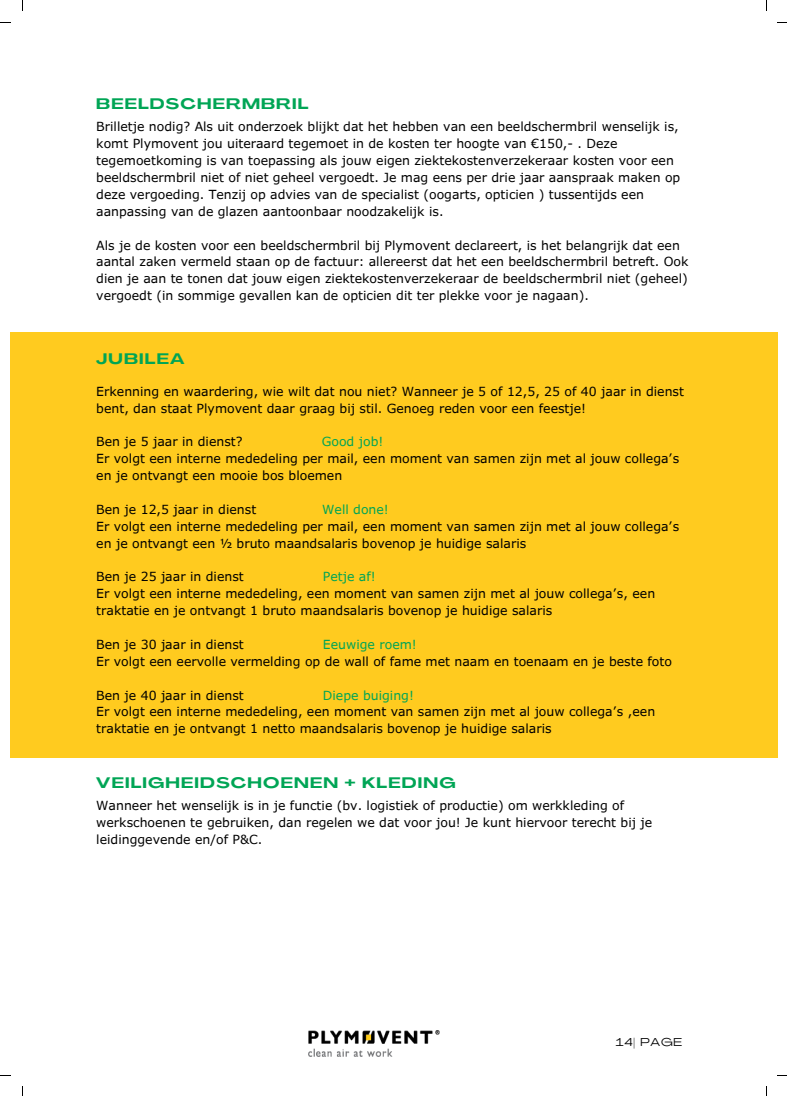
<style>
.page{position:relative;width:787px;height:1096px;background:#fff}
.page>*{position:absolute;margin:0;border:0;box-sizing:border-box;transform-origin:0 0}
.t1{font:700 15px "Agrandir Grand";letter-spacing:.08em;color:#00a555}
.t2{font:12.5px/16.9px "Verdana Pro";color:#000}
.t3{font:12.5px "Verdana Pro";color:#00a555}
.t4{font:11.25px "Agrandir Grand";letter-spacing:.08em;color:#000}
</style>
<div class="page">
<div style="left:10px;top:332px;width:767px;height:426px;background:#ffcb1f"></div>
<img style="left:309px;top:1030px;width:130px;height:26px">
<p class="t1" style="left:96px;top:97px;width:214px">BEELDSCHERMBRIL</p>
<h1 class="t2" style="left:96px;top:118px;width:586px">Brilletje nodig? Als uit onderzoek blijkt dat het hebben van een beeldschermbril wenselijk is, komt Plymovent jou uiteraard tegemoet in de kosten ter hoogte van €150,- . Deze tegemoetkoming is van toepassing als jouw eigen ziektekostenverzekeraar kosten voor een beeldschermbril niet of niet geheel vergoedt. Je mag eens per drie jaar aanspraak maken op deze vergoeding. Tenzij op advies van de specialist (oogarts, opticien ) tussentijds een aanpassing van de glazen aantoonbaar noodzakelijk is.</h1>
<p class="t2" style="left:96px;top:236px;width:594px">Als je de kosten voor een beeldschermbril bij Plymovent declareert, is het belangrijk dat een aantal zaken vermeld staan op de factuur: allereerst dat het een beeldschermbril betreft. Ook dien je aan te tonen dat jouw eigen ziektekostenverzekeraar de beeldschermbril niet (geheel) vergoedt (in sommige gevallen kan de opticien dit ter plekke voor je nagaan).</p>
<h1 class="t1" style="left:96px;top:352px;width:90px">JUBILEA</h1>
<p class="t2" style="left:96px;top:382px;width:589px">Erkenning en waardering, wie wilt dat nou niet? Wanneer je 5 of 12,5, 25 of 40 jaar in dienst bent, dan staat Plymovent daar graag bij stil. Genoeg reden voor een feestje!</p>
<p class="t2" style="left:96px;top:433px;width:148px">Ben je 5 jaar in dienst?</p>
<p class="t3" style="left:322px;top:433px;width:63px">Good job!</p>
<p class="t2" style="left:96px;top:449px;width:585px">Er volgt een interne mededeling per mail, een moment van samen zijn met al jouw collega’s en je ontvangt een mooie bos bloemen</p>
<p class="t2" style="left:96px;top:500px;width:161px">Ben je 12,5 jaar in dienst</p>
<p class="t3" style="left:322px;top:501px;width:68px">Well done!</p>
<p class="t2" style="left:96px;top:517px;width:584px">Er volgt een interne mededeling per mail, een moment van samen zijn met al jouw collega’s en je ontvangt een ½ bruto maandsalaris bovenop je huidige salaris</p>
<p class="t2" style="left:96px;top:568px;width:149px">Ben je 25 jaar in dienst</p>
<p class="t3" style="left:323px;top:568px;width:54px">Petje af!</p>
<p class="t2" style="left:96px;top:584px;width:560px">Er volgt een interne mededeling, een moment van samen zijn met al jouw collega’s, een traktatie en je ontvangt 1 bruto maandsalaris bovenop je huidige salaris</p>
<p class="t2" style="left:96px;top:635px;width:149px">Ben je 30 jaar in dienst</p>
<p class="t3" style="left:323px;top:636px;width:95px">Eeuwige roem!</p>
<p class="t2" style="left:96px;top:652px;width:577px">Er volgt een eervolle vermelding op de wall of fame met naam en toenaam en je beste foto</p>
<p class="t2" style="left:96px;top:686px;width:149px">Ben je 40 jaar in dienst</p>
<p class="t3" style="left:323px;top:687px;width:93px">Diepe buiging!</p>
<p class="t2" style="left:96px;top:703px;width:560px">Er volgt een interne mededeling, een moment van samen zijn met al jouw collega’s ,een traktatie en je ontvangt 1 netto maandsalaris bovenop je huidige salaris</p>
<p class="t1" style="left:96px;top:776px;width:361px">VEILIGHEIDSCHOENEN + KLEDING</p>
<p class="t2" style="left:96px;top:796px;width:557px">Wanneer het wenselijk is in je functie (bv. logistiek of productie) om werkkleding of werkschoenen te gebruiken, dan regelen we dat voor jou! Je kunt hiervoor terecht bij je leidinggevende en/of P&amp;C.</p>
<h1 class="t4" style="left:616px;top:1037px;width:68px">14| PAGE</h1>
</div>
